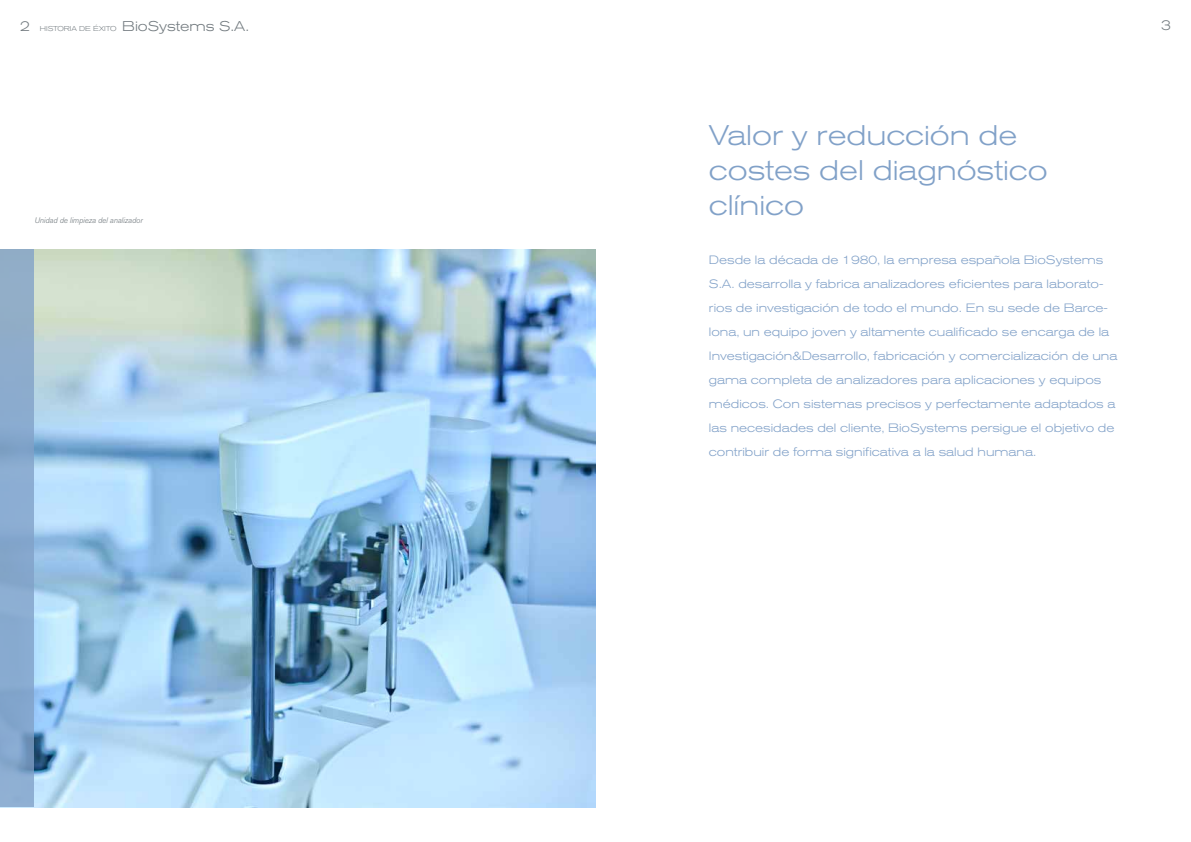
<style>
.page{position:relative;width:1191px;height:842px;background:#fff}
.page>*{position:absolute;margin:0;border:0;box-sizing:border-box;transform-origin:0 0}
.t1{font:300 expanded 28.2px/34.9px "Akzidenz Grotesk BQ";color:#81a1c8}
.t2{font:300 expanded 14px "Akzidenz Grotesk BQ";color:#727a7f}
.t3{font:300 expanded 12px/24px "Akzidenz Grotesk BQ";color:#81a1c8}
.t4{font:italic 300 8px "Akzidenz Grotesk BQ";letter-spacing:-.005em;color:#727a7f}
.s1{font-size:7px}
</style>
<div class="page">
<img style="left:34px;top:249px;width:561px;height:558px">
<div style="left:0;top:249px;width:34px;height:558px;background:#8bacce"></div>
<p class="t2" style="left:20px;top:18px;width:231px">2 <span class="s1">HISTORIA DE ÉXITO</span> BioSystems S.A.</p>
<p class="t2" style="left:1160px;top:17px;width:12px">3</p>
<p class="t4" style="left:34px;top:216px;width:110px">Unidad de limpieza del analizador</p>
<h1 class="t1" style="left:709px;top:118px;width:340px">Valor y reducción de costes del diagnóstico clínico</h1>
<p class="t3" style="left:709px;top:248px;width:410px">Desde la década de 1980, la empresa española BioSystems S.A. desarrolla y fabrica analizadores eficientes para laborato&shy;rios de investigación de todo el mundo. En su sede de Barce&shy;lona, un equipo joven y altamente cualificado se encarga de la Investigación&amp;Desarrollo, fabricación y comercialización de una gama completa de analizadores para aplicaciones y equipos médicos. Con sistemas precisos y perfectamente adaptados a las necesidades del cliente, BioSystems persigue el objetivo de contribuir de forma significativa a la salud humana.</p>
</div>
